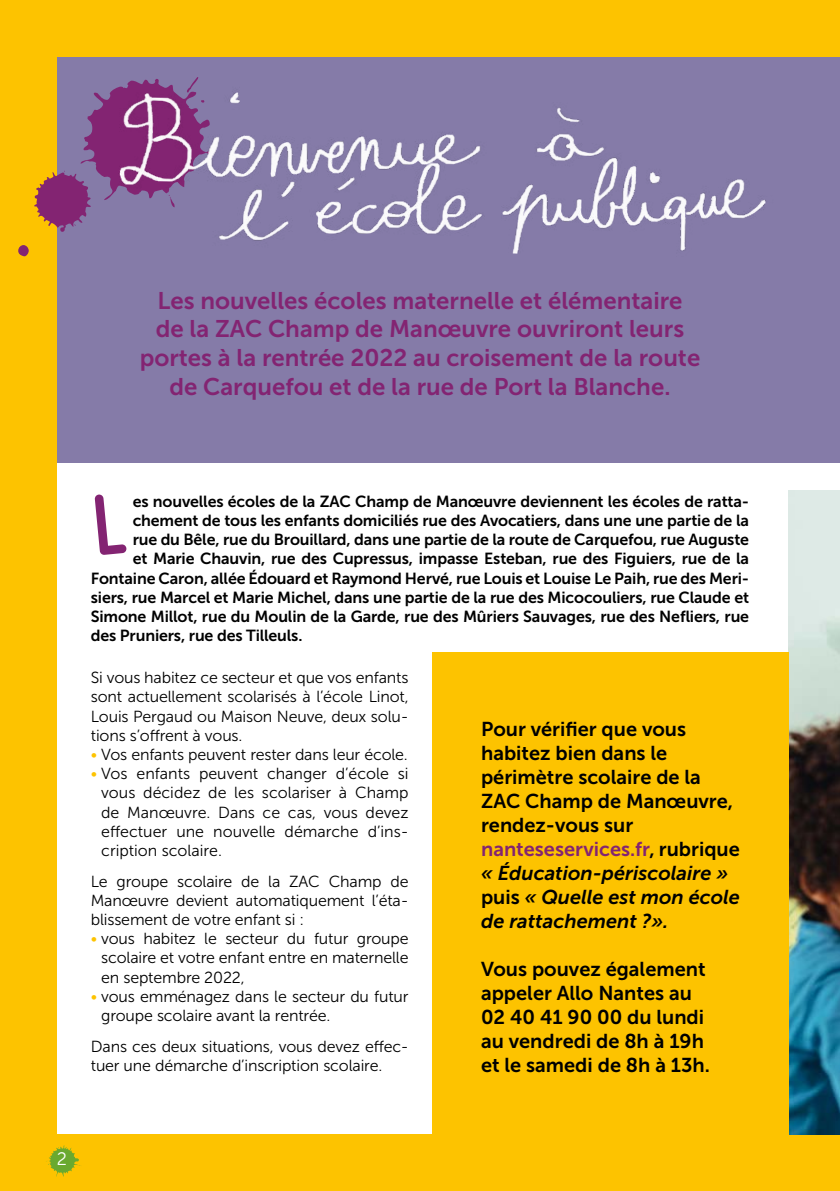
<style>
.page{position:relative;width:840px;height:1191px;background:#fff}
.page>*{position:absolute;margin:0;border:0;box-sizing:border-box;transform-origin:0 0}
.t1{font:24px/28.8px "Museo Sans 700";color:#832472;text-align:center}
.t2{font:20px/24px "Museo Sans 700";color:#000}
.t3{font:18px "Museo Sans 300";color:#fff}
.t4{font:16px/19.2px "Museo Sans 300";letter-spacing:-.01em;color:#000;text-align:justify}
.t5{font:16px "Museo Sans 700";letter-spacing:-.01em;color:#000}
.s1{color:#fdc300}
.s2{color:#832472}
.s3{font-style:italic}
</style>
<div class="page">
<div style="left:57px;top:57px;width:782px;height:405px;background:#857ba8"></div>
<div style="left:0;top:0;width:839px;height:57px;background:#fdc300"></div>
<div style="left:0;top:1134px;width:839px;height:57px;background:#fdc300"></div>
<div style="left:0;top:0;width:57px;height:1191px;background:#fdc300"></div>
<img style="left:788px;top:490px;width:51px;height:644px">
<svg style="left:18px;top:92px;width:89px;height:164px"></svg>
<div style="left:432px;top:652px;width:356px;height:491px;background:#fdc300"></div>
<svg style="left:46px;top:1145px;width:35px;height:32px"></svg>
<img style="left:107px;top:77px;width:659px;height:177px">
<h1 class="t1" style="left:140px;top:286px;width:562px">Les nouvelles écoles maternelle et élémentaire<br>de la ZAC Champ de Manœuvre ouvriront leurs portes à la rentrée 2022 au croisement de la route de Carquefou et de la rue de Port la Blanche.</h1>
<p class="t5" style="left:133px;top:492px;width:617px">es nouvelles écoles de la ZAC Champ de Manœuvre deviennent les écoles de ratta-</p>
<p class="t5" style="left:133px;top:511px;width:617px">chement de tous les enfants domiciliés rue des Avocatiers, dans une une partie de la</p>
<p class="t5" style="left:133px;top:531px;width:617px">rue du Bêle, rue du Brouillard, dans une partie de la route de Carquefou, rue Auguste</p>
<p class="t5" style="left:133px;top:550px;width:617px">et Marie Chauvin, rue des Cupressus, impasse Esteban, rue des Figuiers, rue de la</p>
<p class="t5" style="left:91px;top:569px;width:659px">Fontaine Caron, allée Édouard et Raymond Hervé, rue Louis et Louise Le Paih, rue des Meri-</p>
<p class="t5" style="left:91px;top:588px;width:659px">siers, rue Marcel et Marie Michel, dans une partie de la rue des Micocouliers, rue Claude et</p>
<p class="t5" style="left:91px;top:607px;width:659px">Simone Millot, rue du Moulin de la Garde, rue des Mûriers Sauvages, rue des Nefliers, rue</p>
<p class="t5" style="left:91px;top:627px;width:213px">des Pruniers, rue des Tilleuls.</p>
<p class="t4" style="left:91px;top:668px;width:319px">Si vous habitez ce secteur et que vos enfants sont actuellement scolarisés à l’école Linot, Louis Pergaud ou Maison Neuve, deux solu&shy;tions s’offrent à vous.</p>
<p class="t4" style="left:91px;top:745px;width:318px"><span class="s1">•</span> Vos enfants peuvent rester dans leur école.</p>
<p class="t4" style="left:101px;top:764px;width:309px;text-indent:-10px"><span class="s1">•</span> Vos enfants peuvent changer d’école si vous décidez de les scolariser à Champ de Manœuvre. Dans ce cas, vous devez effectuer une nouvelle démarche d’ins&shy;cription scolaire.</p>
<p class="t4" style="left:91px;top:871px;width:319px">Le groupe scolaire de la ZAC Champ de Manœuvre devient automatiquement l’éta&shy;blissement de votre enfant si :</p>
<p class="t4" style="left:101px;top:929px;width:309px;text-indent:-10px"><span class="s1">•</span> vous habitez le secteur du futur groupe scolaire et votre enfant entre en maternelle en septembre 2022,</p>
<p class="t4" style="left:101px;top:986px;width:309px;text-indent:-10px"><span class="s1">•</span> vous emménagez dans le secteur du futur groupe scolaire avant la rentrée.</p>
<p class="t4" style="left:91px;top:1036px;width:319px">Dans ces deux situations, vous devez effec&shy;tuer une démarche d’inscription scolaire.</p>
<p class="t2" style="left:481px;top:717px;width:260px">Pour vérifier que vous habitez bien dans le périmètre scolaire de la<br>ZAC Champ de Manœuvre, rendez-vous sur <span class="s2">nanteseservices.fr</span>, rubrique <span class="s3">« Éducation-périscolaire » </span>puis <span class="s3">« Quelle est mon école de rattachement ?».</span></p>
<p class="t2" style="left:481px;top:957px;width:230px">Vous pouvez également appeler Allo Nantes au<br>02 40 41 90 00 du lundi au vendredi de 8h à 19h et le samedi de 8h à 13h.</p>
<p class="t3" style="left:57px;top:1148px;width:12px">2</p>
</div>
